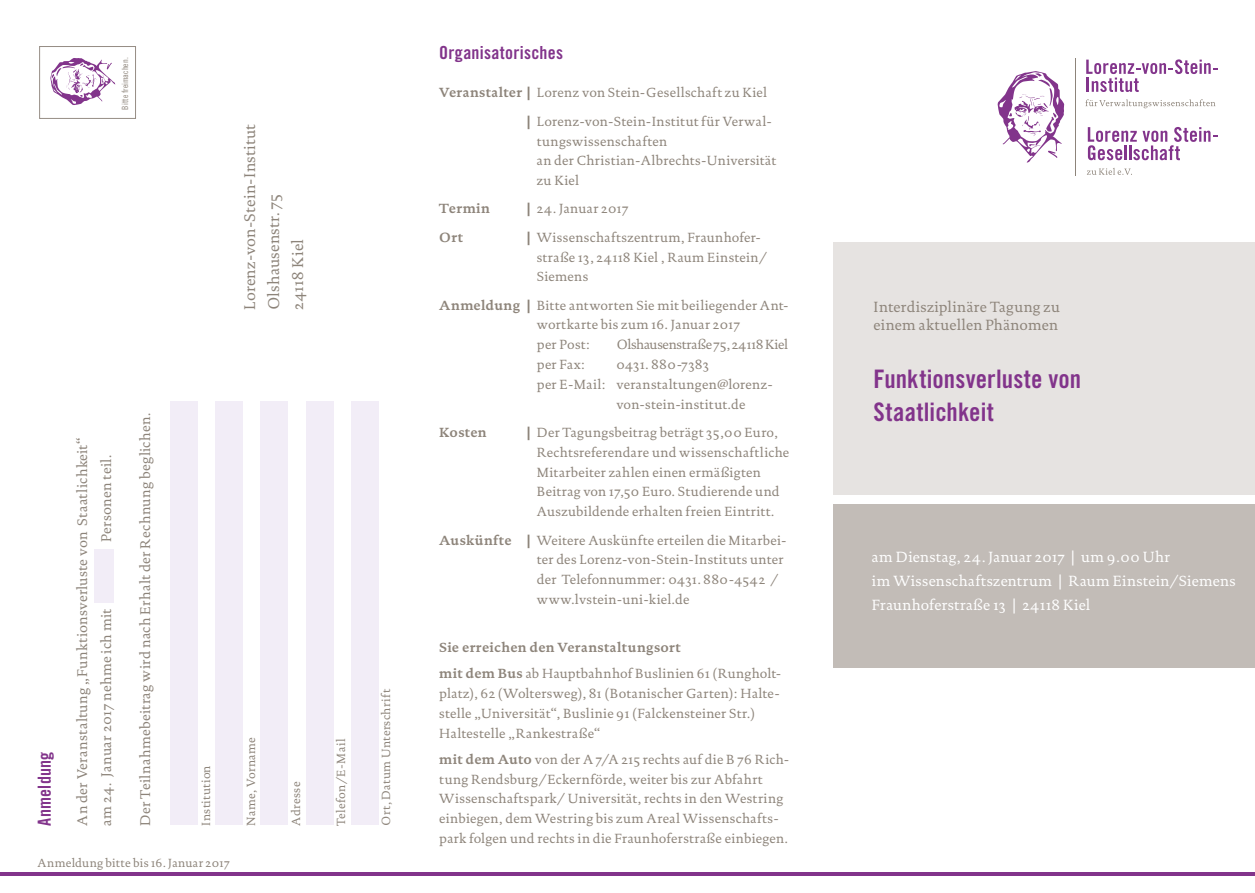
<style>
.page{position:relative;width:1255px;height:893px;background:#fff}
.page>*{position:absolute;margin:0;border:0;box-sizing:border-box;transform-origin:0 0}
.t1{font:25.5px/33px "Trade Gothic LT Std Bd Cn 20";letter-spacing:.005em;color:#82348b}
.t2{font:18px "Trade Gothic LT Std Bd Cn 20";letter-spacing:.015em;color:#82348b}
.t3{font:15.75px/24px "DTL Documenta ST";letter-spacing:.015em;color:#8d847a}
.t4{font:15px/24px "DTL Documenta ST";letter-spacing:.025em;color:#fff}
.t5{font:15px/18px "DTL Documenta ST";letter-spacing:.02em;color:#8d847a}
.t6{font:14.25px/24px "DTL Documenta ST";letter-spacing:.025em;color:#8d847a}
.t7{font:13.5px/19.8px "DTL Documenta ST";letter-spacing:.025em;color:#8d847a}
.t8{font:700 13.5px/26.2px "DTL Documenta ST";letter-spacing:.02em;color:#8d847a}
.t9{font:13.5px "DTL Documenta ST";letter-spacing:-.015em;color:#8d847a}
.t10{font:12px "DTL Documenta ST";letter-spacing:.03em;color:#8d847a}
.t11{font:8.55px "Trade Gothic LT Std Cn 18";letter-spacing:.005em;color:#8d847a}
.s1{font-weight:700}
.s2{font-weight:400}
</style>
<div class="page">
<div style="left:833px;top:504px;width:421px;height:164px;background:#c2bcb7"></div>
<hr style="left:1075px;top:58px;width:1px;height:118px;background:#8d847a">
<svg style="left:997px;top:71px;width:67px;height:92px"></svg>
<svg style="left:1086px;top:59px;width:131px;height:33px"></svg>
<svg style="left:1085px;top:99px;width:130px;height:9px"></svg>
<svg style="left:1087px;top:127px;width:130px;height:33px"></svg>
<svg style="left:1087px;top:168px;width:44px;height:7px"></svg>
<hr style="left:0;top:872px;width:1254px;height:3px;background:#82348b">
<div style="left:170px;top:402px;width:27px;height:423px;background:#f2edf7"></div>
<div style="left:215px;top:402px;width:28px;height:423px;background:#f2edf7"></div>
<div style="left:260px;top:402px;width:28px;height:423px;background:#f2edf7"></div>
<div style="left:306px;top:402px;width:27px;height:423px;background:#f2edf7"></div>
<div style="left:351px;top:402px;width:28px;height:423px;background:#f2edf7"></div>
<div style="left:95px;top:549px;width:19px;height:53px;background:#f2edf7"></div>
<div style="left:39px;top:46px;width:97px;height:73px;border:1px solid #968d85"></div>
<svg style="left:50px;top:58px;width:65px;height:47px"></svg>
<div style="left:833px;top:242px;width:421px;height:253px;background:#e6e3e1"></div>
<p class="t11" style="left:120px;top:110px;width:54px;rotate:-90deg">Bitte freimachen.</p>
<p class="t3" style="left:238px;top:310px;width:188px;rotate:-90deg">Lorenz-von-Stein-Institut<br>Olshausenstr. 75<br>24118 Kiel</p>
<h2 class="t2" style="left:34px;top:826px;width:75px;rotate:-90deg">Anmeldung</h2>
<p class="t6" style="left:70px;top:826px;width:390px;rotate:-90deg">An der Veranstaltung „Funktionsverluste von Staatlichkeit“ am 24. Januar 2017 nehme ich mit</p>
<p class="t6" style="left:94px;top:542px;width:89px;rotate:-90deg">Personen teil.</p>
<p class="t6" style="left:133px;top:826px;width:414px;rotate:-90deg">Der Teilnahmebeitrag wird nach Erhalt der Rechnung beglichen.</p>
<p class="t10" style="left:199px;top:826px;width:62px;rotate:-90deg">Institution</p>
<p class="t10" style="left:38px;top:856px;width:194px">Anmeldung bitte bis 16. Januar 2017</p>
<p class="t10" style="left:244px;top:826px;width:90px;rotate:-90deg">Name, Vorname</p>
<p class="t10" style="left:289px;top:826px;width:46px;rotate:-90deg">Adresse</p>
<p class="t10" style="left:334px;top:826px;width:88px;rotate:-90deg">Telefon/E-Mail</p>
<p class="t10" style="left:379px;top:826px;width:138px;rotate:-90deg">Ort, Datum Unterschrift</p>
<h2 class="t2" style="left:439px;top:42px;width:125px">Organisatorisches</h2>
<p class="t7" style="left:526px;top:79px;width:247px;line-height:28.3px;text-indent:-87px"><span class="s1">Veranstalter |</span> Lorenz von Stein-Gesellschaft zu Kiel <span class="s1">|</span> Lorenz-von-Stein-Institut für Verwal-</p>
<p class="t7" style="left:537px;top:131px;width:241px">tungswissenschaften<br>an der Christian-Albrechts-Universität zu Kiel</p>
<p class="t8" style="left:439px;top:196px;width:52px">Termin</p>
<p class="t7" style="left:526px;top:199px;width:103px"><span class="s1">|</span> 24. Januar 2017</p>
<p class="t8" style="left:439px;top:224px;width:25px">Ort</p>
<p class="t7" style="left:537px;top:227px;width:232px;text-indent:-10px"><span class="s1">|</span> Wissenschaftszentrum, Fraunhofer&shy;straße 13, 24118 Kiel , Raum Einstein/<br>Siemens</p>
<p class="t7" style="left:537px;top:295px;width:253px;text-indent:-98px"><span class="s1">Anmeldung |</span> Bitte antworten Sie mit beiliegender Ant&shy;wortkarte bis zum 16. Januar 2017<br>per Post:</p>
<p class="t9" style="left:616px;top:337px;width:173px">Olshausenstraße 75, 24118 Kiel</p>
<p class="t7" style="left:537px;top:355px;width:50px">per Fax:</p>
<p class="t7" style="left:616px;top:355px;width:94px">0431. 880-7383</p>
<p class="t7" style="left:537px;top:374px;width:238px">per E-Mail: veranstaltungen@lorenz-</p>
<p class="t7" style="left:616px;top:394px;width:131px">von-stein-institut.de</p>
<p class="t8" style="left:439px;top:419px;width:49px">Kosten</p>
<p class="t7" style="left:537px;top:422px;width:254px;text-indent:-10px"><span class="s1">|</span> Der Tagungsbeitrag beträgt 35,00 Euro, Rechtsreferendare und wissenschaftliche Mitarbeiter zahlen einen ermäßigten Beitrag von 17,50 Euro. Studierende und Auszubildende erhalten freien Eintritt.</p>
<p class="t7" style="left:537px;top:530px;width:251px;text-indent:-97px"><span class="s1">Auskünfte |</span> Weitere Auskünfte erteilen die Mitarbei&shy;ter des Lorenz-von-Stein-Instituts unter der Telefonnummer: 0431. 880-4542 / www.lvstein-uni-kiel.de</p>
<p class="t8" style="left:439px;top:634px;width:343px">Sie erreichen den Veranstaltungsort<br>mit dem Bus <span class="s2">ab Hauptbahnhof Buslinien 61 (Rungholt-</span></p>
<p class="t7" style="left:439px;top:683px;width:342px">platz), 62 (Woltersweg), 81 (Botanischer Garten): Halte&shy;stelle „Universität“, Buslinie 91 (Falckensteiner Str.)<br>Haltestelle „Rankestraße“</p>
<p class="t7" style="left:439px;top:749px;width:351px"><span class="s1">mit dem Auto</span> von der A 7/A 215 rechts auf die B 76 Rich&shy;tung Rendsburg/Eckernförde, weiter bis zur Abfahrt Wissenschaftspark/ Universität, rechts in den Westring einbiegen, dem Westring bis zum Areal Wissenschafts&shy;park folgen und rechts in die Fraunhoferstraße einbiegen.</p>
<p class="t5" style="left:873px;top:298px;width:188px">Interdisziplinäre Tagung zu einem aktuellen Phänomen</p>
<h1 class="t1" style="left:873px;top:362px;width:209px">Funktionsverluste von<br>Staatlichkeit</h1>
<p class="t4" style="left:871px;top:545px;width:365px">am Dienstag, 24. Januar 2017 | um 9.00 Uhr<br>im Wissenschaftszentrum | Raum Einstein/Siemens<br>Fraunhoferstraße 13 | 24118 Kiel</p>
</div>
